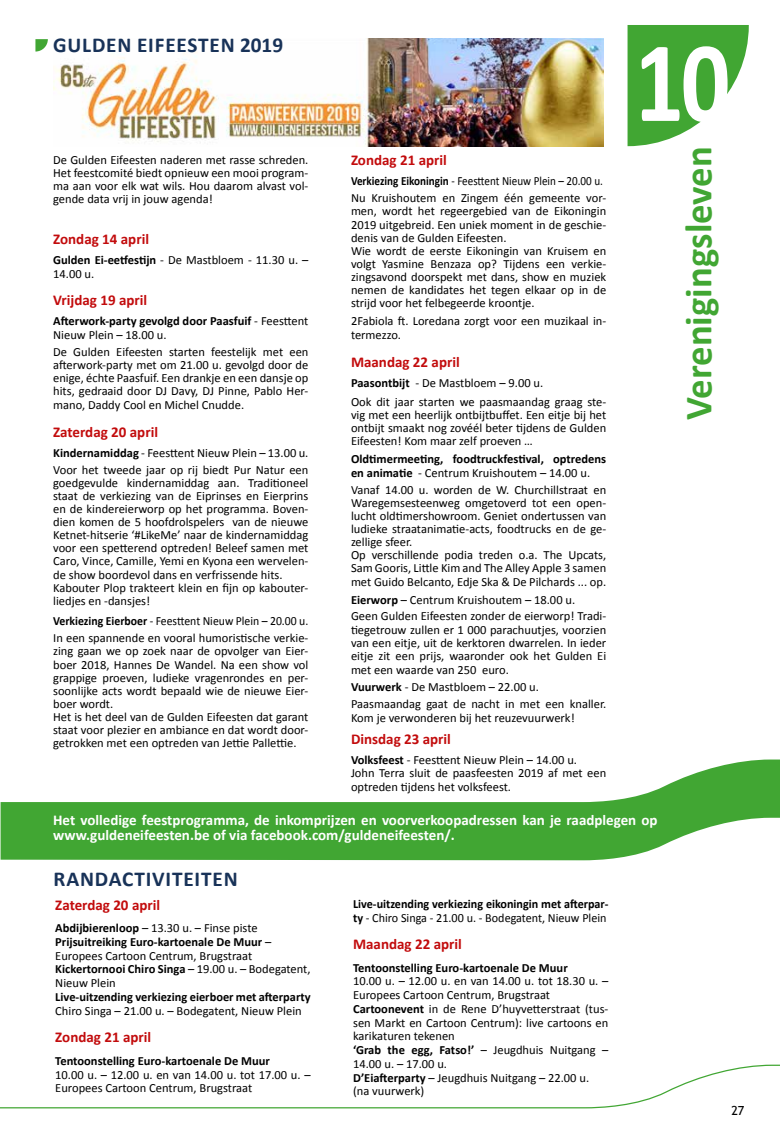
<style>
.page{position:relative;width:780px;height:1134px;background:#fff}
.page>*{position:absolute;margin:0;border:0;box-sizing:border-box;transform-origin:0 0}
.t1{font:700 116px "Calibri";color:#fff;scale:.84 1}
.t2{font:700 38.75px "Calibri";color:#41a633}
.t3{font:700 21.25px "Calibri";letter-spacing:.04em;color:#183258}
.t4{font:700 15px/15px "Calibri";color:#fff}
.t5{font:700 15px "Calibri";color:#c20b0c}
.t6{font:12.5px/13.2px "Calibri";color:#000}
.t7{font:700 12.5px/13.8px "Calibri";color:#000}
.t8{font:12.5px/16.9px "Calibri";color:#000;scale:.94 1}
.t9{font:12.5px/16.9px "Calibri";color:#000;scale:.89 1}
.t10{font:12.5px "Trebuchet MS";color:#000}
.s1{font-weight:700}
.s2{font-weight:400}
</style>
<div class="page">
<svg style="left:0;top:1064px;width:780px;height:45px"></svg>
<img style="left:54px;top:38px;width:549px;height:108px">
<svg style="left:627px;top:25px;width:121px;height:121px"></svg>
<svg style="left:35px;top:39px;width:13px;height:13px"></svg>
<svg style="left:1px;top:759px;width:779px;height:101px;fill:#41a633"></svg>
<h3 class="t3" style="left:53px;top:31px;width:231px">GULDEN EIFEESTEN 2019</h3>
<h1 class="t1" style="left:634px;top:8px;width:115px">10</h1>
<h2 class="t2" style="left:673px;top:420px;width:275px;rotate:-90deg">Verenigingsleven</h2>
<p class="t6" style="left:53px;top:153px;width:257px;text-align:justify">De Gulden Eifeesten naderen met rasse schreden.<br>Het feestcomité biedt opnieuw een mooi program&shy;ma aan voor elk wat wils. Hou daarom alvast vol&shy;gende data vrij in jouw agenda!</p>
<p class="t5" style="left:53px;top:230px;width:97px">Zondag 14 april</p>
<p class="t6" style="left:53px;top:253px;width:257px;line-height:13.8px"><span class="s1">Gulden Ei-eetfestijn</span> - De Mastbloem - 11.30 u. –<br>14.00 u.</p>
<p class="t5" style="left:53px;top:291px;width:96px">Vrijdag 19 april</p>
<p class="t7" style="left:53px;top:314px;width:257px">Afterwork-party gevolgd door Paasfuif <span class="s2">- Feesttent<br>Nieuw Plein – 18.00 u.</span></p>
<p class="t6" style="left:53px;top:345px;width:257px;text-align:justify">De Gulden Eifeesten starten feestelijk met een afterwork-party met om 21.00 u. gevolgd door de enige, échte Paasfuif. Een drankje en een dansje op hits, gedraaid door DJ Davy, DJ Pinne, Pablo Her&shy;mano, Daddy Cool en Michel Cnudde.</p>
<p class="t5" style="left:53px;top:422px;width:106px">Zaterdag 20 april</p>
<p class="t6" style="left:53px;top:444px;width:257px;line-height:16.9px"><span class="s1">Kindernamiddag</span> - Feesttent Nieuw Plein – 13.00 u.<br>Voor het tweede jaar op rij biedt Pur Natur een</p>
<p class="t6" style="left:53px;top:476px;width:257px">goedgevulde kindernamiddag aan. Traditioneel staat de verkiezing van de Eiprinses en Eierprins en de kindereierworp op het programma. Boven&shy;dien komen de 5 hoofdrolspelers van de nieuwe Ketnet-hitserie ‘#LikeMe’ naar de kindernamiddag voor een spetterend optreden! Beleef samen met Caro, Vince, Camille, Yemi en Kyona een wervelen&shy;de show boordevol dans en verfrissende hits.<br>Kabouter Plop trakteert klein en fijn op kabouter&shy;liedjes en -dansjes!</p>
<p class="t8" style="left:53px;top:613px;width:273px"><span class="s1">Verkiezing Eierboer</span> - Feesttent Nieuw Plein – 20.00 u.<br>In een spannende en vooral humoristische verkie-</p>
<p class="t6" style="left:53px;top:645px;width:257px">zing gaan we op zoek naar de opvolger van Eier&shy;boer 2018, Hannes De Wandel. Na een show vol grappige proeven, ludieke vragenrondes en per&shy;soonlijke acts wordt bepaald wie de nieuwe Eier&shy;boer wordt.<br>Het is het deel van de Gulden Eifeesten dat garant staat voor plezier en ambiance en dat wordt door&shy;getrokken met een optreden van Jettie Pallettie.</p>
<p class="t5" style="left:351px;top:151px;width:97px">Zondag 21 april</p>
<p class="t9" style="left:351px;top:173px;width:288px"><span class="s1">Verkiezing Eikoningin</span> - Feesttent Nieuw Plein – 20.00 u.<br>Nu Kruishoutem en Zingem één gemeente vor-</p>
<p class="t6" style="left:351px;top:205px;width:257px">men, wordt het regeergebied van de Eikoningin 2019 uitgebreid. Een uniek moment in de geschie&shy;denis van de Gulden Eifeesten.<br>Wie wordt de eerste Eikoningin van Kruisem en volgt Yasmine Benzaza op? Tijdens een verkie&shy;zingsavond doorspekt met dans, show en muziek nemen de kandidates het tegen elkaar op in de strijd voor het felbegeerde kroontje.</p>
<p class="t6" style="left:351px;top:314px;width:257px;line-height:13.8px">2Fabiola ft. Loredana zorgt voor een muzikaal in&shy;termezzo.</p>
<p class="t5" style="left:351px;top:352px;width:110px">Maandag 22 april</p>
<p class="t6" style="left:351px;top:373px;width:257px;line-height:19.4px"><span class="s1">Paasontbijt</span> - De Mastbloem – 9.00 u.<br>Ook dit jaar starten we paasmaandag graag ste-</p>
<p class="t6" style="left:351px;top:408px;width:257px;text-align:justify">vig met een heerlijk ontbijtbuffet. Een eitje bij het ontbijt smaakt nog zovéél beter tijdens de Gulden Eifeesten! Kom maar zelf proeven …</p>
<p class="t7" style="left:351px;top:452px;width:257px">Oldtimermeeting, foodtruckfestival, optredens en animatie <span class="s2">- Centrum Kruishoutem – 14.00 u.</span></p>
<p class="t6" style="left:351px;top:483px;width:257px">Vanaf 14.00 u. worden de W. Churchillstraat en Waregemsesteenweg omgetoverd tot een open&shy;lucht oldtimershowroom. Geniet ondertussen van ludieke straatanimatie-acts, foodtrucks en de ge&shy;zellige sfeer.<br>Op verschillende podia treden o.a. The Upcats, Sam Gooris, Little Kim and The Alley Apple 3 samen met Guido Belcanto, Edje Ska &amp; De Pilchards ... op.</p>
<p class="t6" style="left:351px;top:591px;width:257px;line-height:16.9px"><span class="s1">Eierworp</span> – Centrum Kruishoutem – 18.00 u.<br>Geen Gulden Eifeesten zonder de eierworp! Tradi-</p>
<p class="t6" style="left:351px;top:623px;width:257px;text-align:justify">tiegetrouw zullen er 1 000 parachuutjes, voorzien van een eitje, uit de kerktoren dwarrelen. In ieder eitje zit een prijs, waaronder ook het Gulden Ei met een waarde van 250 euro.</p>
<p class="t6" style="left:351px;top:678px;width:257px;line-height:16.9px"><span class="s1">Vuurwerk</span> - De Mastbloem – 22.00 u.<br>Paasmaandag gaat de nacht in met een knaller.</p>
<p class="t6" style="left:351px;top:711px;width:225px">Kom je verwonderen bij het reuzevuurwerk!</p>
<p class="t5" style="left:351px;top:730px;width:101px">Dinsdag 23 april</p>
<p class="t6" style="left:351px;top:753px;width:257px"><span class="s1">Volksfeest</span> - Feesttent Nieuw Plein – 14.00 u.<br>John Terra sluit de paasfeesten 2019 af met een optreden tijdens het volksfeest.</p>
<p class="t4" style="left:53px;top:812px;width:606px">Het volledige feestprogramma, de inkomprijzen en voorverkoopadressen kan je raadplegen op www.guldeneifeesten.be of via facebook.com/guldeneifeesten/.</p>
<h3 class="t3" style="left:54px;top:865px;width:186px">RANDACTIVITEITEN</h3>
<p class="t5" style="left:55px;top:895px;width:106px">Zaterdag 20 april</p>
<p class="t6" style="left:55px;top:921px;width:257px;line-height:13.8px"><span class="s1">Abdijbierenloop</span> – 13.30 u. – Finse piste <span class="s1">Prijsuitreiking Euro-kartoenale De Muur</span> – Europees Cartoon Centrum, Brugstraat <span class="s1">Kickertornooi Chiro Singa</span> – 19.00 u. – Bodegatent, Nieuw Plein</p>
<p class="t7" style="left:55px;top:990px;width:257px">Live-uitzending verkiezing eierboer met afterparty</p>
<p class="t6" style="left:55px;top:1004px;width:248px">Chiro Singa – 21.00 u. – Bodegatent, Nieuw Plein</p>
<p class="t5" style="left:55px;top:1028px;width:97px">Zondag 21 april</p>
<p class="t7" style="left:55px;top:1054px;width:216px">Tentoonstelling Euro-kartoenale De Muur</p>
<p class="t6" style="left:55px;top:1067px;width:257px;line-height:13.8px">10.00 u. – 12.00 u. en van 14.00 u. tot 17.00 u. –<br>Europees Cartoon Centrum, Brugstraat</p>
<p class="t7" style="left:353px;top:897px;width:257px">Live-uitzending verkiezing eikoningin met afterpar&shy;ty <span class="s2">- Chiro Singa - 21.00 u. - Bodegatent, Nieuw Plein</span></p>
<p class="t5" style="left:353px;top:934px;width:110px">Maandag 22 april</p>
<p class="t7" style="left:353px;top:960px;width:216px">Tentoonstelling Euro-kartoenale De Muur</p>
<p class="t6" style="left:353px;top:974px;width:257px;line-height:13.8px">10.00 u. – 12.00 u. en van 14.00 u. tot 18.30 u. – Europees Cartoon Centrum, Brugstraat <span class="s1">Cartoonevent</span> in de Rene D’huyvetterstraat (tus&shy;sen Markt en Cartoon Centrum): live cartoons en karikaturen tekenen<br><span class="s1">‘Grab the egg, Fatso!’</span> – Jeugdhuis Nuitgang – 14.00 u. – 17.00 u.<br><span class="s1">D’Eiafterparty</span> – Jeugdhuis Nuitgang – 22.00 u. (na vuurwerk)</p>
<p class="t10" style="left:731px;top:1103px;width:15px">27</p>
</div>
